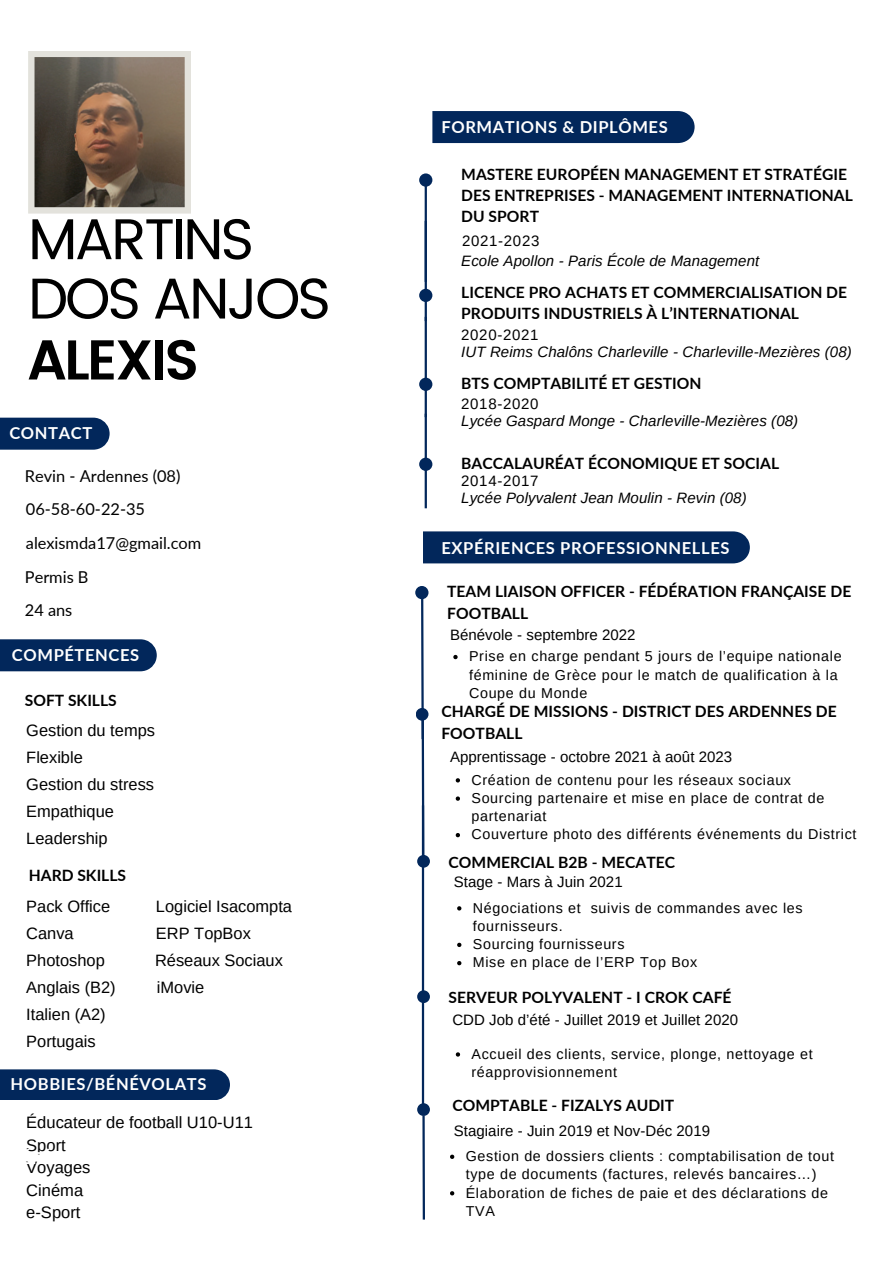
<style>
.page{position:relative;width:894px;height:1264px;background:#fff}
.page>*{position:absolute;margin:0;border:0;box-sizing:border-box;transform-origin:0 0}
.t1{font:57.45px "Poppins";letter-spacing:-.05em;color:#000}
.t2{font:600 55.95px "Poppins";letter-spacing:-.05em;color:#000}
.t3{font:700 16.5px "Lato";letter-spacing:.035em;color:#fff}
.t4{font:16.5px "Arimo";color:#000}
.t5{font:16.35px "Arimo";color:#000}
.t6{font:16.35px "Lato";color:#000}
.t7{font:700 15.6px/21.5px "Lato";letter-spacing:.005em;color:#000}
.t8{font:italic 15px "Arimo";letter-spacing:.005em;color:#000}
.t9{font:15px "Arimo";letter-spacing:.005em;color:#000}
.t10{font:15px "Arimo";letter-spacing:.045em;color:#000}
.t11{font:14.25px/18.3px "Arimo";letter-spacing:.045em;color:#000}
</style>
<div class="page">
<div style="left:423px;top:531px;width:326px;height:32px;background:#02275b"></div>
<svg style="left:415px;top:708px;width:13px;height:12px"></svg>
<div style="left:417px;top:855px;width:13px;height:12px;background:#02275b;border-radius:50%"></div>
<hr style="left:422px;top:805px;width:2px;height:304px;background:#02275b">
<div style="left:417px;top:990px;width:13px;height:13px;background:#02275b;border-radius:50%"></div>
<div style="left:417px;top:1103px;width:13px;height:12px;background:#02275b;border-radius:50%"></div>
<hr style="left:422px;top:1115px;width:3px;height:104px;background:#02275b">
<div style="left:432px;top:111px;width:262px;height:32px;background:#02275b"></div>
<svg style="left:28px;top:51px;width:163px;height:162px;background:#78695c"></svg>
<div style="left:419px;top:289px;width:13px;height:13px;background:#02275b;border-radius:50%"></div>
<hr style="left:424px;top:317px;width:3px;height:100px;background:#02275b">
<hr style="left:424px;top:413px;width:3px;height:95px;background:#02275b">
<div style="left:419px;top:377px;width:13px;height:14px;background:#02275b;border-radius:50%"></div>
<div style="left:419px;top:457px;width:13px;height:14px;background:#02275b;border-radius:50%"></div>
<div style="left:0;top:417px;width:110px;height:32px;background:#02275b"></div>
<svg style="left:0;top:639px;width:157px;height:33px;background:#0f3263"></svg>
<div style="left:0;top:1069px;width:230px;height:31px;background:#02275b"></div>
<svg style="left:455px;top:778px;width:5px;height:4px"></svg>
<svg style="left:455px;top:796px;width:5px;height:4px"></svg>
<svg style="left:455px;top:833px;width:5px;height:4px"></svg>
<svg style="left:457px;top:906px;width:4px;height:4px"></svg>
<svg style="left:457px;top:942px;width:4px;height:5px"></svg>
<svg style="left:457px;top:961px;width:4px;height:4px"></svg>
<svg style="left:455px;top:1052px;width:5px;height:4px"></svg>
<svg style="left:450px;top:1154px;width:4px;height:4px"></svg>
<svg style="left:450px;top:1191px;width:4px;height:4px"></svg>
<div style="left:419px;top:173px;width:13px;height:14px;background:#02275b;border-radius:50%"></div>
<hr style="left:424px;top:221px;width:3px;height:100px;background:#02275b">
<hr style="left:424px;top:182px;width:3px;height:100px;background:#02275b">
<svg style="left:420px;top:598px;width:5px;height:258px"></svg>
<div style="left:415px;top:586px;width:13px;height:13px;background:#02275b;border-radius:50%"></div>
<svg style="left:453px;top:655px;width:4px;height:4px"></svg>
<p class="t1" style="left:28px;top:206px;width:227px">MARTINS</p>
<p class="t1" style="left:28px;top:265px;width:304px">DOS ANJOS</p>
<p class="t2" style="left:27px;top:327px;width:173px">ALEXIS</p>
<p class="t3" style="left:9px;top:423px;width:84px">CONTACT</p>
<p class="t3" style="left:441px;top:117px;width:228px">FORMATIONS &amp; DIPLÔMES</p>
<p class="t7" style="left:461px;top:163px;width:393px">MASTERE EUROPÉEN MANAGEMENT ET STRATÉGIE<br>DES ENTREPRISES - MANAGEMENT INTERNATIONAL<br>DU SPORT</p>
<p class="t8" style="left:461px;top:252px;width:299px">Ecole Apollon - Paris École de Management</p>
<p class="t10" style="left:462px;top:232px;width:79px">2021-2023</p>
<p class="t7" style="left:461px;top:281px;width:387px">LICENCE PRO ACHATS ET COMMERCIALISATION DE<br>PRODUITS INDUSTRIELS À L’INTERNATIONAL</p>
<p class="t8" style="left:461px;top:343px;width:392px">IUT Reims Chalôns Charleville - Charleville-Mezières (08)</p>
<p class="t10" style="left:461px;top:326px;width:79px">2020-2021</p>
<p class="t7" style="left:461px;top:372px;width:242px">BTS COMPTABILITÉ ET GESTION</p>
<p class="t8" style="left:461px;top:413px;width:338px">Lycée Gaspard Monge - Charleville-Mezières (08)</p>
<p class="t10" style="left:461px;top:396px;width:79px">2018-2020</p>
<p class="t7" style="left:461px;top:452px;width:319px">BACCALAURÉAT ÉCONOMIQUE ET SOCIAL</p>
<p class="t8" style="left:461px;top:489px;width:287px">Lycée Polyvalent Jean Moulin - Revin (08)</p>
<p class="t6" style="left:25px;top:466px;width:157px">Revin - Ardennes (08)</p>
<p class="t6" style="left:26px;top:499px;width:121px">06-58-60-22-35</p>
<p class="t6" style="left:26px;top:533px;width:177px">alexismda17@gmail.com</p>
<p class="t3" style="left:441px;top:537px;width:289px">EXPÉRIENCES PROFESSIONNELLES</p>
<p class="t10" style="left:461px;top:472px;width:79px">2014-2017</p>
<p class="t6" style="left:25px;top:567px;width:65px">Permis B</p>
<p class="t6" style="left:25px;top:600px;width:49px">24 ans</p>
<p class="t3" style="left:12px;top:644px;width:129px">COMPÉTENCES</p>
<p class="t7" style="left:25px;top:689px;width:93px">SOFT SKILLS</p>
<p class="t5" style="left:26px;top:721px;width:130px">Gestion du temps</p>
<p class="t5" style="left:26px;top:748px;width:58px">Flexible</p>
<p class="t5" style="left:26px;top:775px;width:129px">Gestion du stress</p>
<p class="t5" style="left:26px;top:802px;width:89px">Empathique</p>
<p class="t5" style="left:26px;top:829px;width:83px">Leadership</p>
<p class="t7" style="left:29px;top:864px;width:99px">HARD SKILLS</p>
<p class="t5" style="left:26px;top:896px;width:85px">Pack Office</p>
<p class="t5" style="left:156px;top:896px;width:137px">Logiciel Isacompta</p>
<p class="t5" style="left:26px;top:923px;width:49px">Canva</p>
<p class="t5" style="left:156px;top:923px;width:96px">ERP TopBox</p>
<p class="t5" style="left:26px;top:950px;width:80px">Photoshop</p>
<p class="t5" style="left:155px;top:950px;width:129px">Réseaux Sociaux</p>
<p class="t5" style="left:26px;top:977px;width:91px">Anglais (B2)</p>
<p class="t5" style="left:157px;top:977px;width:49px">iMovie</p>
<p class="t5" style="left:26px;top:1004px;width:81px">Italien (A2)</p>
<p class="t5" style="left:26px;top:1031px;width:71px">Portugais</p>
<p class="t3" style="left:11px;top:1073px;width:197px">HOBBIES/BÉNÉVOLATS</p>
<p class="t4" style="left:26px;top:1113px;width:228px">Éducateur de football U10-U11</p>
<p class="t4" style="left:26px;top:1135px;width:41px">Sport</p>
<p class="t4" style="left:26px;top:1158px;width:66px">Voyages</p>
<p class="t4" style="left:26px;top:1180px;width:58px">Cinéma</p>
<p class="t4" style="left:26px;top:1203px;width:56px">e-Sport</p>
<p class="t7" style="left:447px;top:580px;width:405px">TEAM LIAISON OFFICER - FÉDÉRATION FRANÇAISE DE<br>FOOTBALL</p>
<p class="t9" style="left:450px;top:626px;width:187px">Bénévole - septembre 2022</p>
<p class="t11" style="left:469px;top:647px;width:374px">Prise en charge pendant 5 jours de l’equipe nationale féminine de Grèce pour le match de qualification à la<br>Coupe du Monde</p>
<p class="t7" style="left:441px;top:700px;width:396px">CHARGÉ DE MISSIONS - DISTRICT DES ARDENNES DE<br>FOOTBALL</p>
<p class="t11" style="left:471px;top:770px;width:321px">Création de contenu pour les réseaux sociaux</p>
<p class="t11" style="left:471px;top:788px;width:354px">Sourcing partenaire et mise en place de contrat de partenariat</p>
<p class="t11" style="left:471px;top:825px;width:386px">Couverture photo des différents événements du District</p>
<p class="t9" style="left:450px;top:748px;width:284px">Apprentissage - octobre 2021 à août 2023</p>
<p class="t7" style="left:448px;top:850px;width:228px">COMMERCIAL B2B - MECATEC</p>
<p class="t11" style="left:472px;top:898px;width:331px">Négociations et suivis de commandes avec les fournisseurs.</p>
<p class="t11" style="left:472px;top:935px;width:153px">Sourcing fournisseurs</p>
<p class="t11" style="left:472px;top:953px;width:226px">Mise en place de l’ERP Top Box</p>
<p class="t9" style="left:453px;top:873px;width:170px">Stage - Mars à Juin 2021</p>
<p class="t7" style="left:448px;top:986px;width:284px">SERVEUR POLYVALENT - I CROK CAFÉ</p>
<p class="t9" style="left:452px;top:1011px;width:287px">CDD Job d’été - Juillet 2019 et Juillet 2020</p>
<p class="t11" style="left:471px;top:1044px;width:342px">Accueil des clients, service, plonge, nettoyage et réapprovisionnement</p>
<p class="t7" style="left:452px;top:1093px;width:223px">COMPTABLE - FIZALYS AUDIT</p>
<p class="t11" style="left:465px;top:1146px;width:370px">Gestion de dossiers clients : comptabilisation de tout type de documents (factures, relevés bancaires…)</p>
<p class="t11" style="left:465px;top:1183px;width:364px">Élaboration de fiches de paie et des déclarations de<br>TVA</p>
<p class="t9" style="left:453px;top:1122px;width:258px">Stagiaire - Juin 2019 et Nov-Déc 2019</p>
</div>
